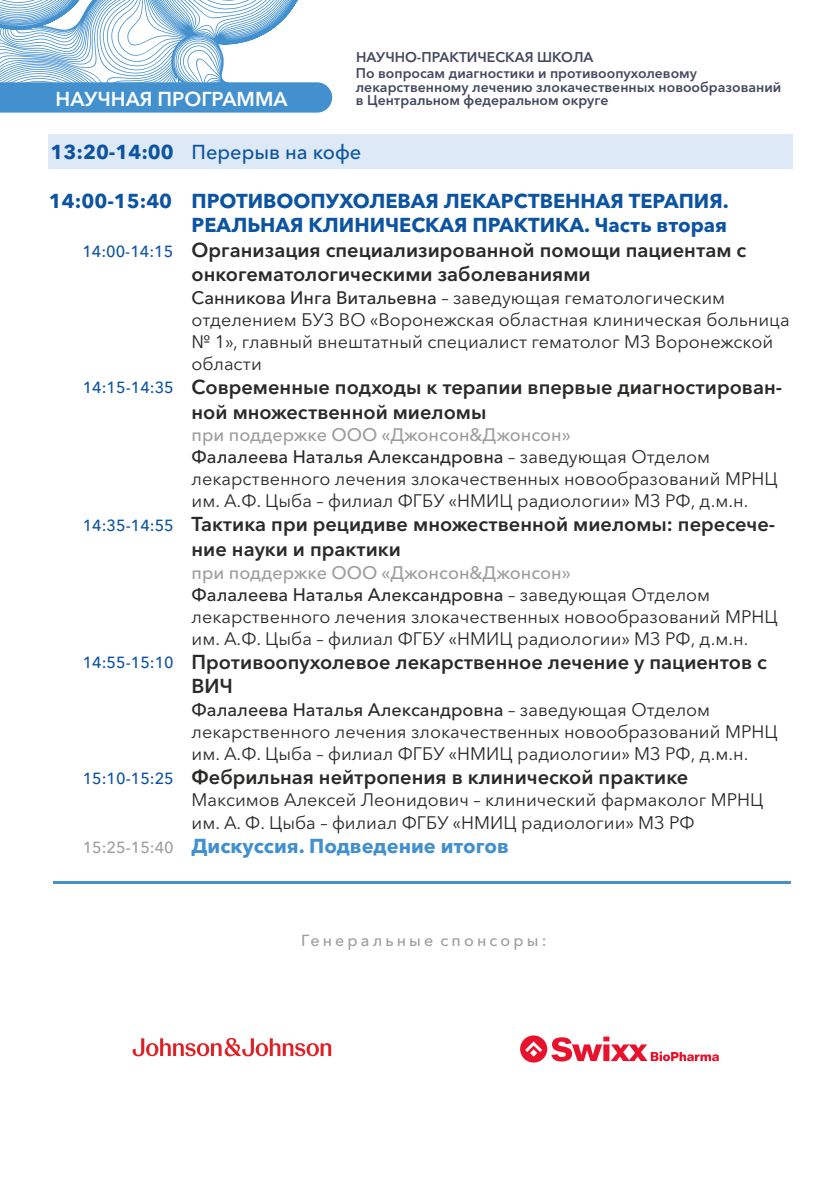
<style>
.page{position:relative;width:840px;height:1191px;background:#fff}
.page>*{position:absolute;margin:0;border:0;box-sizing:border-box;transform-origin:0 0}
.t1{font:600 20px/24.4px "Avenir Next Cyr";color:#2b2a29}
.t2{font:700 20px/24.4px "Avenir Next Cyr";color:#0c54a0}
.t3{font:700 20px "Avenir Next Cyr";color:#4290ce}
.t4{font:500 20px "Avenir Next Cyr";color:#0c54a0}
.t5{font:600 20px "Avenir Next Cyr";color:#fefefe}
.t6{font:18px/22px "Avenir Next Cyr";color:#2b2a29}
.t7{font:500 16px "Avenir Next Cyr";color:#0c54a0}
.t8{font:500 16px "Avenir Next Cyr";letter-spacing:.195em;color:#9d9e9e}
.t9{font:600 14px/13.8px "Avenir Next Cyr";color:#444961}
.s1{font-weight:700}
.s2{font-weight:500}
.s3{font-weight:500;color:#9d9e9e}
</style>
<div class="page">
<svg style="left:0;top:0;width:332px;height:113px"></svg>
<svg style="left:520px;top:1035px;width:198px;height:27px"></svg>
<svg style="left:132px;top:1038px;width:199px;height:18px"></svg>
<div style="left:48px;top:134px;width:743px;height:34px;background:#dee9f7"></div>
<hr style="left:53px;top:881px;width:737px;height:2px;background:#4290ce">
<p class="t9" style="left:356px;top:52px;width:239px">НАУЧНО-ПРАКТИЧЕСКАЯ ШКОЛА</p>
<p class="t9" style="left:355px;top:67px;width:427px">По вопросам диагностики и противоопухолевому лекарственному лечению злокачественных новообразований в Центральном федеральном округе</p>
<p class="t5" style="left:56px;top:91px;width:233px">НАУЧНАЯ ПРОГРАММА</p>
<p class="t4" style="left:51px;top:144px;width:312px"><span class="s1">13:20-14:00</span> Перерыв на кофе</p>
<p class="t2" style="left:191px;top:191px;width:538px">ПРОТИВООПУХОЛЕВАЯ ЛЕКАРСТВЕННАЯ ТЕРАПИЯ.<br>РЕАЛЬНАЯ КЛИНИЧЕСКАЯ ПРАКТИКА. Часть вторая</p>
<p class="t1" style="left:191px;top:240px;width:556px">Организация специализированной помощи пациентам с онкогематологическими заболеваниями</p>
<p class="t6" style="left:191px;top:288px;width:599px"><span class="s2">Санникова Инга Витальевна</span> – заведующая гематологическим отделением БУЗ ВО «Воронежская областная клиническая больница № 1», главный внештатный специалист гематолог МЗ Воронежской области</p>
<p class="t1" style="left:191px;top:377px;width:591px">Современные подходы к терапии впервые диагностирован&shy;ной множественной миеломы</p>
<p class="t6" style="left:191px;top:425px;width:587px"><span class="s3">при поддержке ООО «Джонсон&amp;Джонсон»<br></span><span class="s2">Фалалеева Наталья Александровна</span> – заведующая Отделом лекарственного лечения злокачественных новообразований МРНЦ им. А.Ф. Цыба – филиал ФГБУ «НМИЦ радиологии» МЗ РФ, д.м.н.</p>
<p class="t1" style="left:191px;top:514px;width:585px">Тактика при рецидиве множественной миеломы: пересече&shy;ние науки и практики</p>
<p class="t6" style="left:191px;top:563px;width:587px"><span class="s3">при поддержке ООО «Джонсон&amp;Джонсон»<br></span><span class="s2">Фалалеева Наталья Александровна</span> – заведующая Отделом лекарственного лечения злокачественных новообразований МРНЦ им. А.Ф. Цыба – филиал ФГБУ «НМИЦ радиологии» МЗ РФ, д.м.н.</p>
<p class="t1" style="left:191px;top:651px;width:576px">Противоопухолевое лекарственное лечение у пациентов с<br>ВИЧ</p>
<p class="t6" style="left:191px;top:700px;width:587px"><span class="s2">Фалалеева Наталья Александровна</span> – заведующая Отделом лекарственного лечения злокачественных новообразований МРНЦ им. А.Ф. Цыба – филиал ФГБУ «НМИЦ радиологии» МЗ РФ, д.м.н.</p>
<p class="t1" style="left:191px;top:766px;width:498px">Фебрильная нейтропения в клинической практике</p>
<p class="t6" style="left:191px;top:791px;width:573px">Максимов Алексей Леонидович – клинический фармаколог МРНЦ им. А. Ф. Цыба – филиал ФГБУ «НМИЦ радиологии» МЗ РФ</p>
<p class="t3" style="left:191px;top:837px;width:319px">Дискуссия. Подведение итогов</p>
<p class="t2" style="left:49px;top:190px;width:125px">14:00-15:40</p>
<p class="t7" style="left:82px;top:245px;width:92px">14:00-14:15</p>
<p class="t7" style="left:83px;top:381px;width:92px">14:15-14:35</p>
<p class="t7" style="left:83px;top:519px;width:92px">14:35-14:55</p>
<p class="t7" style="left:83px;top:656px;width:92px">14:55-15:10</p>
<p class="t7" style="left:83px;top:771px;width:92px">15:10-15:25</p>
<p class="t8" style="left:83px;top:841px;width:92px">15:25-15:40</p>
<p class="t8" style="left:301px;top:934px;width:247px">Генеральные спонсоры:</p>
</div>
